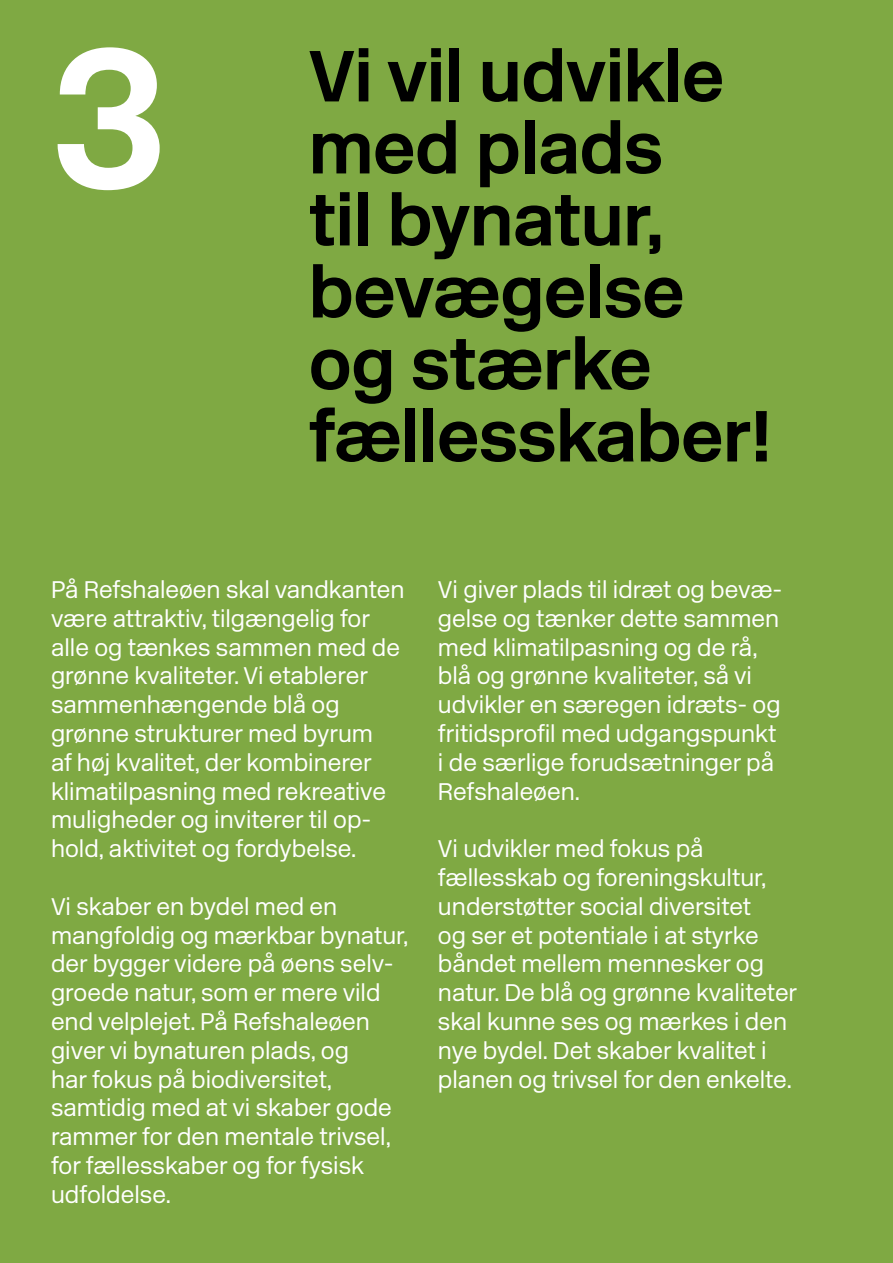
<style>
.page{position:relative;width:893px;height:1263px;background:#7fa943}
.page>*{position:absolute;margin:0;border:0;box-sizing:border-box;transform-origin:0 0}
.t1{font:700 199.65px "New Rail Alphabet";color:#fff}
.t2{font:700 72px/72px "New Rail Alphabet";color:#000}
.t3{font:300 24px/28.8px "New Rail Alphabet";color:#fff}
</style>
<div class="page">
<h1 class="t1" style="left:51px;top:38px;width:118px">3</h1>
<h2 class="t2" style="left:309px;top:46px;width:464px">Vi vil udvikle med plads<br>til bynatur, bevægelse og stærke fællesskaber!</h2>
<p class="t3" style="left:51px;top:576px;width:355px">På Refshaleøen skal vandkanten være attraktiv, tilgængelig for alle og tænkes sammen med de grønne kvaliteter. Vi etablerer sammenhængende blå og grønne strukturer med byrum<br>af høj kvalitet, der kombinerer klimatilpasning med rekreative muligheder og inviterer til op&shy;hold, aktivitet og fordybelse.</p>
<p class="t3" style="left:51px;top:893px;width:359px">Vi skaber en bydel med en mangfoldig og mærkbar bynatur, der bygger videre på øens selv&shy;groede natur, som er mere vild end velplejet. På Refshaleøen giver vi bynaturen plads, og<br>har fokus på biodiversitet, samtidig med at vi skaber gode rammer for den mentale trivsel, for fællesskaber og for fysisk udfoldelse.</p>
<p class="t3" style="left:438px;top:576px;width:346px">Vi giver plads til idræt og bevæ&shy;gelse og tænker dette sammen med klimatilpasning og de rå, blå og grønne kvaliteter, så vi udvikler en særegen idræts- og fritidsprofil med udgangspunkt i de særlige forudsætninger på<br>Refshaleøen.</p>
<p class="t3" style="left:438px;top:835px;width:361px">Vi udvikler med fokus på<br>fælles skab og foreningskultur, understøtter social diversitet<br>og ser et potentiale i at styrke båndet mellem mennesker og natur. De blå og grønne kvaliteter skal kunne ses og mærkes i den nye bydel. Det skaber kvalitet i planen og trivsel for den enkelte.</p>
</div>
